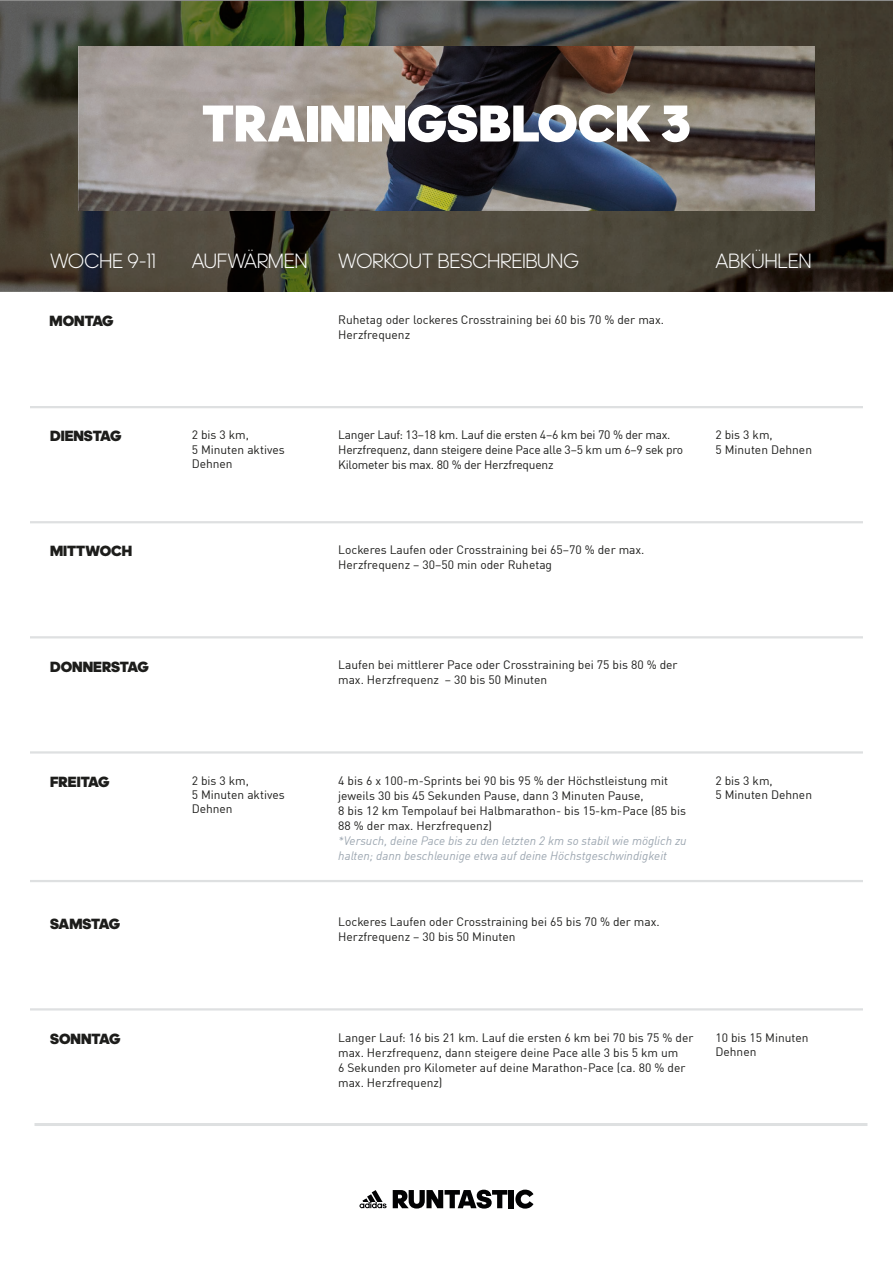
<style>
.page{position:relative;width:893px;height:1263px;background:#fff}
.page>*{position:absolute;margin:0;border:0;box-sizing:border-box;transform-origin:0 0}
.t1{font:900 52.5px "adineue PRO";color:#fff}
.t2{font:300 21px "adineue PRO";letter-spacing:.01em;color:#fff}
.t3{font:900 15px "adineue PRO";color:#1d1d1b}
.t4{font:900 15px "adineue PRO";letter-spacing:-.025em;color:#1d1d1b}
.t5{font:12px/15px "Adihaus DIN";color:#1d1d1b}
.t6{font:12px/15px "Adihaus DIN";letter-spacing:-.02em;color:#1d1d1b}
.t7{font:italic 12px/15px "Adihaus DIN";color:#9da7b1}
</style>
<div class="page">
<img style="left:0;top:1px;width:93px;height:291px">
<img style="left:93px;top:1px;width:800px;height:48px">
<img style="left:800px;top:49px;width:93px;height:243px">
<img style="left:93px;top:210px;width:707px;height:82px">
<svg style="left:359px;top:1190px;width:28px;height:18px"></svg>
<svg style="left:393px;top:1190px;width:114px;height:18px"></svg>
<div style="left:509px;top:1190px;width:5px;height:18px;background:#020203"></div>
<svg style="left:515px;top:1189px;width:18px;height:19px"></svg>
<img style="left:79px;top:47px;width:735px;height:163px">
<hr style="left:30px;top:406px;width:833px;height:2px;background:#dee0e1">
<hr style="left:30px;top:521px;width:833px;height:2px;background:#dee0e1">
<hr style="left:30px;top:636px;width:833px;height:2px;background:#dee0e1">
<hr style="left:30px;top:751px;width:833px;height:2px;background:#dee0e1">
<hr style="left:30px;top:880px;width:833px;height:2px;background:#dee0e1">
<hr style="left:30px;top:1008px;width:833px;height:2px;background:#dee0e1">
<hr style="left:34px;top:1123px;width:833px;height:3px;background:#dee0e1">
<h1 class="t1" style="left:202px;top:92px;width:490px">TRAININGSBLOCK 3</h1>
<h2 class="t2" style="left:50px;top:249px;width:107px">WOCHE 9-11</h2>
<h2 class="t2" style="left:192px;top:249px;width:117px">AUFWÄRMEN</h2>
<h2 class="t2" style="left:338px;top:249px;width:242px">WORKOUT BESCHREIBUNG</h2>
<h2 class="t2" style="left:715px;top:249px;width:97px">ABKÜHLEN</h2>
<p class="t3" style="left:50px;top:312px;width:66px">MONTAG</p>
<p class="t5" style="left:338px;top:311px;width:327px">Ruhetag oder lockeres Crosstraining bei 60 bis 70 % der max.<br>Herzfrequenz</p>
<p class="t3" style="left:50px;top:427px;width:73px">DIENSTAG</p>
<p class="t5" style="left:192px;top:426px;width:94px;line-height:14.4px">2 bis 3 km,<br>5 Minuten aktives<br>Dehnen</p>
<p class="t6" style="left:338px;top:426px;width:346px">Langer Lauf: 13–18 km. Lauf die ersten 4–6 km bei 70 % der max.<br>Herzfrequenz, dann steigere deine Pace alle 3–5 km um 6–9 sek pro<br>Kilometer bis max. 80 % der Herzfrequenz</p>
<p class="t5" style="left:715px;top:426px;width:98px;line-height:14.4px">2 bis 3 km,<br>5 Minuten Dehnen</p>
<p class="t3" style="left:50px;top:542px;width:84px">MITTWOCH</p>
<p class="t5" style="left:338px;top:541px;width:308px">Lockeres Laufen oder Crosstraining bei 65–70 % der max.<br>Herzfrequenz – 30–50 min oder Ruhetag</p>
<p class="t3" style="left:50px;top:657px;width:100px">DONNERSTAG</p>
<p class="t5" style="left:338px;top:656px;width:341px">Laufen bei mittlerer Pace oder Crosstraining bei 75 bis 80 % der max. Herzfrequenz – 30 bis 50 Minuten</p>
<p class="t3" style="left:50px;top:772px;width:61px">FREITAG</p>
<p class="t5" style="left:192px;top:772px;width:94px;line-height:14.4px">2 bis 3 km,<br>5 Minuten aktives<br>Dehnen</p>
<p class="t5" style="left:338px;top:771px;width:349px">4 bis 6 x 100-m-Sprints bei 90 bis 95 % der Höchstleistung mit jeweils 30 bis 45 Sekunden Pause, dann 3 Minuten Pause,<br>8 bis 12 km Tempolauf bei Halbmarathon- bis 15-km-Pace (85 bis 88 % der max. Herzfrequenz)</p>
<p class="t7" style="left:338px;top:832px;width:350px">*Versuch, deine Pace bis zu den letzten 2 km so stabil wie möglich zu halten; dann beschleunige etwa auf deine Höchstgeschwindigkeit</p>
<p class="t5" style="left:715px;top:772px;width:98px;line-height:14.4px">2 bis 3 km,<br>5 Minuten Dehnen</p>
<p class="t4" style="left:50px;top:914px;width:72px">SAMSTAG</p>
<p class="t5" style="left:338px;top:913px;width:323px">Lockeres Laufen oder Crosstraining bei 65 bis 70 % der max.<br>Herzfrequenz – 30 bis 50 Minuten</p>
<p class="t3" style="left:50px;top:1029px;width:72px">SONNTAG</p>
<p class="t5" style="left:338px;top:1028px;width:357px">Langer Lauf: 16 bis 21 km. Lauf die ersten 6 km bei 70 bis 75 % der max. Herzfrequenz, dann steigere deine Pace alle 3 bis 5 km um<br>6 Sekunden pro Kilometer auf deine Marathon-Pace (ca. 80 % der max. Herzfrequenz)</p>
<p class="t5" style="left:715px;top:1029px;width:95px;line-height:14.4px">10 bis 15 Minuten<br>Dehnen</p>
</div>
